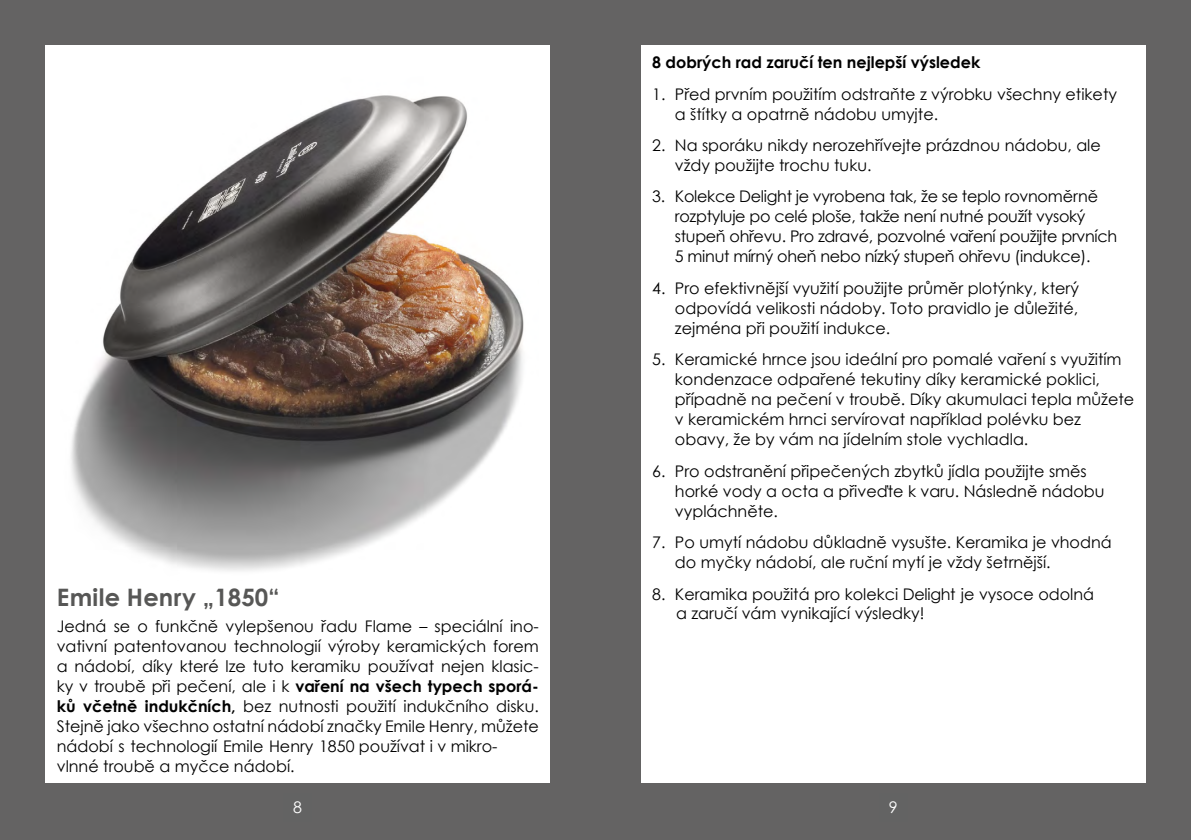
<style>
.page{position:relative;width:1191px;height:840px;background:#fff}
.page>*{position:absolute;margin:0;border:0;box-sizing:border-box;transform-origin:0 0}
.t1{font:700 24px "Century Gothic";letter-spacing:.01em;color:#575756}
.t2{font:16px/20px "Century Gothic";color:#000}
.t3{font:16px/20px "Century Gothic";letter-spacing:-.02em;color:#000}
.t4{font:700 16px "Century Gothic";color:#000}
.t5{font:16px "Century Gothic";color:#fff}
.s1{font-weight:700}
</style>
<div class="page">
<div style="left:0;top:0;width:595px;height:839px;background:#646363"></div>
<div style="left:45px;top:45px;width:505px;height:737px;background:#fff"></div>
<img style="left:71px;top:95px;width:453px;height:476px">
<div style="left:595px;top:0;width:596px;height:839px;background:#646363"></div>
<div style="left:641px;top:45px;width:504px;height:737px;background:#fff"></div>
<h1 class="t1" style="left:57px;top:578px;width:224px">Emile Henry „1850“</h1>
<p class="t2" style="left:57px;top:615px;width:484px">Jedná se o funkčně vylepšenou řadu Flame – speciální ino&shy;vativní patentovanou technologií výroby keramických forem a nádobí, díky které lze tuto keramiku používat nejen klasic&shy;ky v troubě při pečení, ale i k <span class="s1">vaření na všech typech sporá&shy;ků včetně indukčních,</span> bez nutnosti použití indukčního disku.<br>Stejně jako všechno ostatní nádobí značky Emile Henry, můžete nádobí s technologií Emile Henry 1850 používat i v mikro&shy;vlnné troubě a myčce nádobí.</p>
<p class="t4" style="left:652px;top:50px;width:329px">8 dobrých rad zaručí ten nejlepší výsledek</p>
<p class="t2" style="left:675px;top:83px;width:443px;text-indent:-23px">1. Před prvním použitím odstraňte z výrobku všechny etikety a štítky a opatrně nádobu umyjte.</p>
<p class="t2" style="left:675px;top:135px;width:427px;text-indent:-23px">2. Na sporáku nikdy nerozehřívejte prázdnou nádobu, ale vždy použijte trochu tuku.</p>
<p class="t3" style="left:675px;top:186px;width:444px;text-indent:-23px">3. Kolekce Delight je vyrobena tak, že se teplo rovnoměrně rozptyluje po celé ploše, takže není nutné použít vysoký stupeň ohřevu. Pro zdravé, pozvolné vaření použijte prvních 5 minut mírný oheň nebo nízký stupeň ohřevu (indukce).</p>
<p class="t2" style="left:675px;top:278px;width:405px;text-align:justify;text-indent:-23px">4. Pro efektivnější využití použijte průměr plotýnky, který odpovídá velikosti nádoby. Toto pravidlo je důležité, zejména při použití indukce.</p>
<p class="t2" style="left:675px;top:349px;width:461px;text-indent:-23px">5. Keramické hrnce jsou ideální pro pomalé vaření s využitím kondenzace odpařené tekutiny díky keramické poklici, případně na pečení v troubě. Díky akumulaci tepla můžete v keramickém hrnci servírovat například polévku bez obavy, že by vám na jídelním stole vychladla.</p>
<p class="t2" style="left:675px;top:460px;width:431px;text-indent:-23px">6. Pro odstranění připečených zbytků jídla použijte směs horké vody a octa a přiveďte k varu. Následně nádobu vypláchněte.</p>
<p class="t2" style="left:675px;top:532px;width:438px;text-indent:-23px">7. Po umytí nádobu důkladně vysušte. Keramika je vhodná do myčky nádobí, ale ruční mytí je vždy šetrnější.</p>
<p class="t2" style="left:676px;top:583px;width:419px;line-height:19.2px;text-indent:-24px">8. Keramika použitá pro kolekci Delight je vysoce odolná a zaručí vám vynikající výsledky!</p>
<p class="t5" style="left:293px;top:795px;width:10px">8</p>
<p class="t5" style="left:888px;top:795px;width:10px">9</p>
</div>
